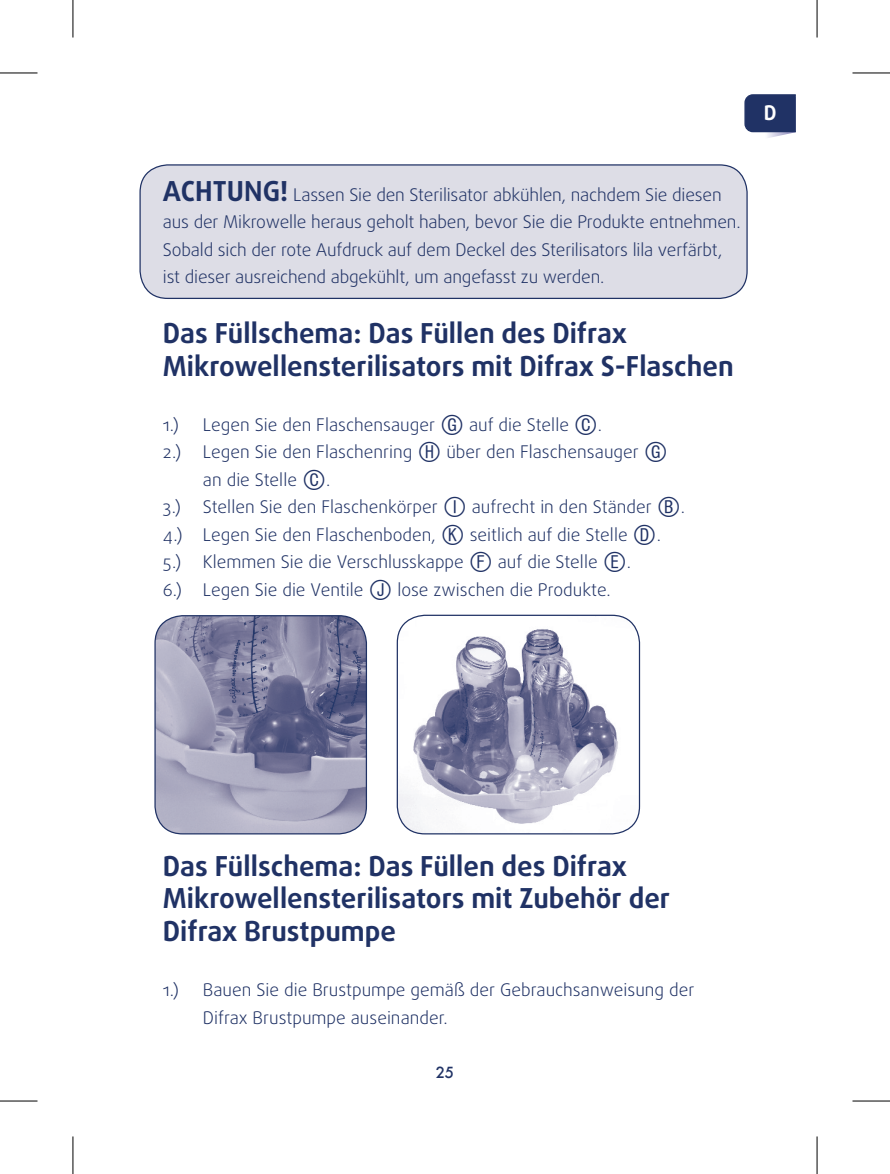
<style>
.page{position:relative;width:890px;height:1174px;background:#fff}
.page>*{position:absolute;margin:0;border:0;box-sizing:border-box;transform-origin:0 0}
.t1{font:700 27.5px/32.5px "Daxline Pro";color:#203265}
.t2{font:700 20.25px "Daxline Pro";color:#fff}
.t3{font:300 17.5px/27.5px "Daxline Pro";color:#203265}
.t4{font:500 15px "Futura";color:#203265}
.s1{font-weight:700;font-size:27.5px}
.s2{font-family:"Circle Frame";font-weight:400;font-size:27.5px}
</style>
<div class="page">
<svg style="left:744px;top:94px;width:52px;height:44px;background:#41507c"></svg>
<div style="left:140px;top:165px;width:607px;height:133px;background:#dddde6;border-radius:28px"></div>
<div style="left:139px;top:164px;width:609px;height:135px;border:1px solid #203265;border-radius:28px"></div>
<img style="left:155px;top:615px;width:211px;height:218px">
<div style="left:154px;top:615px;width:213px;height:219px;border:1px solid #203265;border-radius:28px"></div>
<img style="left:397px;top:616px;width:242px;height:217px">
<div style="left:397px;top:614px;width:243px;height:220px;border:1px solid #203265;border-radius:28px"></div>
<svg style="left:816px;top:0;width:1px;height:38px"></svg>
<svg style="left:816px;top:1136px;width:1px;height:37px"></svg>
<hr style="left:0;top:73px;width:38px;height:1px;background:#000">
<hr style="left:852px;top:73px;width:38px;height:1px;background:#000">
<hr style="left:0;top:1100px;width:38px;height:1px;background:#000">
<hr style="left:852px;top:1100px;width:38px;height:1px;background:#000">
<hr style="left:73px;top:0;width:1px;height:38px;background:#000">
<hr style="left:73px;top:1136px;width:1px;height:37px;background:#000">
<hr style="left:817px;top:0;width:1px;height:38px;background:#000">
<hr style="left:817px;top:1136px;width:1px;height:37px;background:#000">
<p class="t3" style="left:163px;top:181px;width:579px"><span class="s1">ACHTUNG!</span> Lassen Sie den Sterilisator abkühlen, nachdem Sie diesen aus der Mikrowelle heraus geholt haben, bevor Sie die Produkte entnehmen.<br>Sobald sich der rote Aufdruck auf dem Deckel des Sterilisators lila verfärbt, ist dieser ausreichend abgekühlt, um angefasst zu werden.</p>
<h1 class="t1" style="left:163px;top:317px;width:572px">Das Füllschema: Das Füllen des Difrax<br>Mikrowellensterilisators mit Difrax S-Flaschen</h1>
<p class="t3" style="left:163px;top:411px;width:18px">1.)</p>
<p class="t3" style="left:203px;top:411px;width:401px">Legen Sie den Flaschensauger <span class="s2">G</span> auf die Stelle <span class="s2">C</span>.</p>
<p class="t3" style="left:163px;top:438px;width:506px">2.) Legen Sie den Flaschenring <span class="s2">H</span> über den Flaschensauger <span class="s2">G</span></p>
<p class="t3" style="left:203px;top:466px;width:129px">an die Stelle <span class="s2">C</span>.</p>
<p class="t3" style="left:163px;top:493px;width:524px">3.) Stellen Sie den Flaschenkörper <span class="s2">I</span> aufrecht in den Ständer <span class="s2">B</span>.</p>
<p class="t3" style="left:163px;top:521px;width:499px">4.) Legen Sie den Flaschenboden, <span class="s2">K</span> seitlich auf die Stelle <span class="s2">D</span>.</p>
<p class="t3" style="left:163px;top:548px;width:470px">5.) Klemmen Sie die Verschlusskappe <span class="s2">F</span> auf die Stelle <span class="s2">E</span>.</p>
<p class="t3" style="left:163px;top:576px;width:449px">6.) Legen Sie die Ventile <span class="s2">J</span> lose zwischen die Produkte.</p>
<p class="t2" style="left:764px;top:99px;width:14px">D</p>
<h1 class="t1" style="left:163px;top:850px;width:509px">Das Füllschema: Das Füllen des Difrax<br>Mikrowellensterilisators mit Zubehör der<br>Difrax Brustpumpe</h1>
<p class="t3" style="left:163px;top:976px;width:18px">1.)</p>
<p class="t3" style="left:203px;top:976px;width:493px">Bauen Sie die Brustpumpe gemäß der Gebrauchsanweisung der<br>Difrax Brustpumpe auseinander.</p>
<p class="t4" style="left:436px;top:1061px;width:20px">25</p>
</div>
